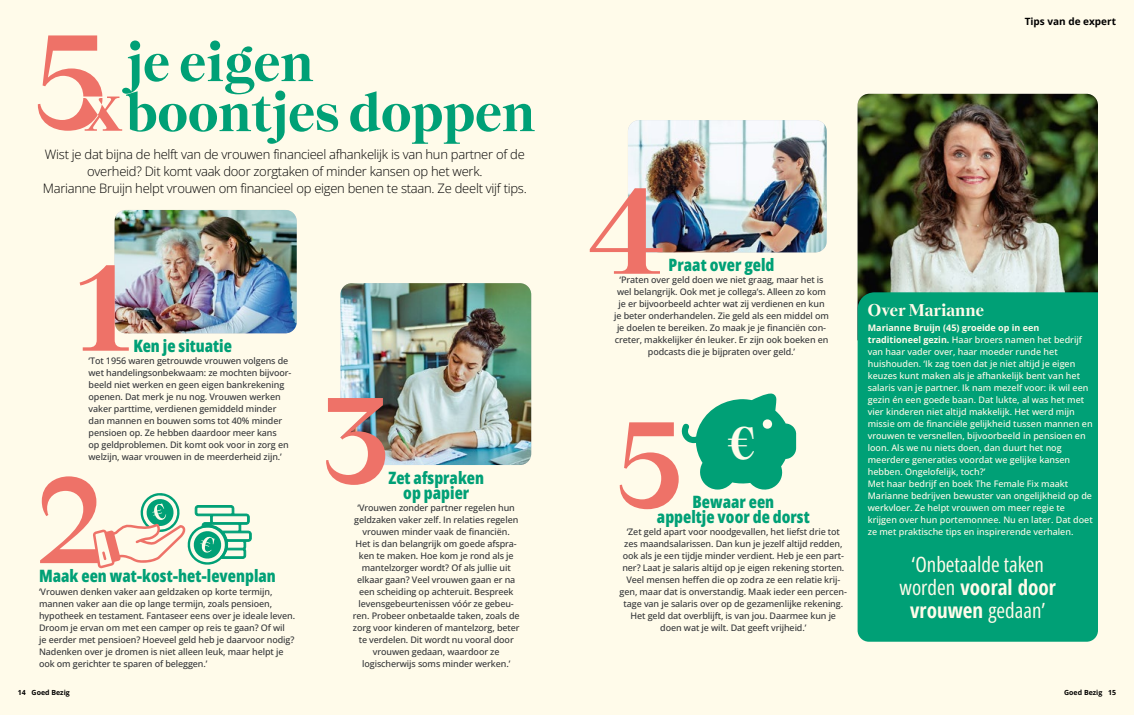
<style>
.page{position:relative;width:1134px;height:715px;background:#fff}
.page>*{position:absolute;margin:0;border:0;box-sizing:border-box;transform-origin:0 0}
.t1{font:700 123.8px "Nantes";color:#ee7268}
.t2{font:700 55px/50px "Nantes";color:#00a076}
.t3{font:700 46.4px "Nantes";color:#fffbea}
.t4{font:700 condensed 21px/23px "Open Sans";color:#fffbea;text-align:center}
.t5{font:21px "Open Sans Condensed";color:#fffbea}
.t6{font:800 17px/15px "Open Sans Condensed";color:#00a076;text-align:center}
.t7{font:700 17px "Nantes";color:#fffbea}
.t8{font:300 13px/17px "Open Sans";letter-spacing:-.02em;color:#000;text-align:center}
.t9{font:700 10px "Open Sans";color:#000}
.t10{font:500 9px/12px "Open Sans";letter-spacing:-.01em;color:#333538;text-align:center}
.t11{font:500 9px/12px "Open Sans";color:#fffbea}
.t12{font:700 7px "Open Sans";color:#000}
.s1{font-weight:700}
.s2{font-family:"Open Sans Condensed";font-weight:400;font-stretch:normal}
</style>
<div class="page">
<div style="left:0;top:0;width:1134px;height:714px;background:#fffbea"></div>
<img style="left:115px;top:210px;width:182px;height:123px">
<img style="left:340px;top:283px;width:191px;height:182px">
<img style="left:628px;top:120px;width:199px;height:132px">
<img style="left:857px;top:94px;width:241px;height:198px">
<div style="left:857px;top:292px;width:241px;height:349px;background:#00a076"></div>
<svg style="left:38px;top:35px;width:84px;height:96px"></svg>
<svg style="left:681px;top:393px;width:115px;height:97px"></svg>
<div style="left:728px;top:424px;width:27px;height:35px;background:#00a076"></div>
<div style="left:333px;top:433px;width:38px;height:40px;background:#fffbea;border-radius:50%"></div>
<svg style="left:340px;top:402px;width:31px;height:39px"></svg>
<svg style="left:93px;top:493px;width:159px;height:75px"></svg>
<h2 class="t2" style="left:127px;top:36px;width:410px">je eigen boontjes doppen</h2>
<p class="t8" style="left:43px;top:145px;width:486px">Wist je dat bijna de helft van de vrouwen financieel afhankelijk is van hun partner of de overheid? Dit komt vaak door zorgtaken of minder kansen op het werk.<br>Marianne Bruijn helpt vrouwen om financieel op eigen benen te staan. Ze deelt vijf tips.</p>
<h1 class="t1" style="left:77px;top:215px;width:56px">1</h1>
<h3 class="t6" style="left:133px;top:337px;width:100px">Ken je situatie</h3>
<p class="t10" style="left:89px;top:354px;width:204px;text-align:left">‘Tot 1956 waren getrouwde vrouwen volgens de wet handelingsonbekwaam: ze mochten bijvoor&shy;beeld niet werken en geen eigen bankrekening openen. Dat merk je nu nog. Vrouwen werken vaker parttime, verdienen gemiddeld minder dan mannen en bouwen soms tot 40% minder pensioen op. Ze hebben daardoor meer kans<br>op geldproblemen. Dit komt ook voor in zorg en welzijn, waar vrouwen in de meerderheid zijn.’</p>
<h1 class="t1" style="left:38px;top:427px;width:67px">2</h1>
<h3 class="t6" style="left:39px;top:567px;width:238px">Maak een wat-kost-het-levenplan</h3>
<p class="t10" style="left:39px;top:585px;width:258px;text-align:left">‘Vrouwen denken vaker aan geldzaken op korte termijn, mannen vaker aan die op lange termijn, zoals pensioen, hypotheek en testament. Fantaseer eens over je ideale leven.<br>Droom je ervan om met een camper op reis te gaan? Of wil<br>je eerder met pensioen? Hoeveel geld heb je daarvoor nodig?<br>Nadenken over je dromen is niet alleen leuk, maar helpt je ook om gerichter te sparen of beleggen.’</p>
<h1 class="t1" style="left:322px;top:348px;width:68px">3</h1>
<h3 class="t6" style="left:388px;top:469px;width:97px">Zet afspraken op papier</h3>
<p class="t10" style="left:353px;top:501px;width:168px">‘Vrouwen zonder partner regelen hun geldzaken vaker zelf. In relaties regelen vrouwen minder vaak de financiën.<br>Het is dan belangrijk om goede afspra&shy;ken te maken. Hoe kom je rond als je mantelzorger wordt? Of als jullie uit elkaar gaan? Veel vrouwen gaan er na een scheiding op achteruit. Bespreek levensgebeurtenissen vóór ze gebeu&shy;ren. Probeer onbetaalde taken, zoals de zorg voor kinderen of mantelzorg, beter te verdelen. Dit wordt nu vooral door vrouwen gedaan, waardoor ze logischerwijs soms minder werken.’</p>
<p class="t9" style="left:1025px;top:15px;width:93px">Tips van de expert</p>
<h1 class="t1" style="left:589px;top:138px;width:76px">4</h1>
<h3 class="t6" style="left:669px;top:256px;width:107px">Praat over geld</h3>
<p class="t10" style="left:614px;top:273px;width:216px">‘Praten over geld doen we niet graag, maar het is wel belangrijk. Ook met je collega’s. Alleen zo kom je er bijvoorbeeld achter wat zij verdienen en kun je beter onderhandelen. Zie geld als een middel om je doelen te bereiken. Zo maak je je financiën con&shy;creter, makkelijker én leuker. Er zijn ook boeken en podcasts die je bijpraten over geld.’</p>
<h1 class="t1" style="left:615px;top:372px;width:69px">5</h1>
<h3 class="t3" style="left:728px;top:408px;width:29px">€</h3>
<h3 class="t6" style="left:657px;top:493px;width:154px">Bewaar een<br>appeltje voor de dorst</h3>
<p class="t10" style="left:620px;top:525px;width:229px">‘Zet geld apart voor noodgevallen, het liefst drie tot zes maandsalarissen. Dan kun je jezelf altijd redden, ook als je een tijdje minder verdient. Heb je een part&shy;ner? Laat je salaris altijd op je eigen rekening storten.<br>Veel mensen heffen die op zodra ze een relatie krij&shy;gen, maar dat is onverstandig. Maak ieder een percen&shy;tage van je salaris over op de gezamenlijke rekening.<br>Het geld dat overblijft, is van jou. Daarmee kun je doen wat je wilt. Dat geeft vrijheid.’</p>
<h3 class="t7" style="left:868px;top:297px;width:118px">Over Marianne</h3>
<p class="t11" style="left:868px;top:321px;width:226px"><span class="s1">Marianne Bruijn (45) groeide op in een traditioneel gezin.</span> Haar broers namen het bedrijf van haar vader over, haar moeder runde het huishouden. ‘Ik zag toen dat je niet altijd je eigen keuzes kunt maken als je afhankelijk bent van het salaris van je partner. Ik nam mezelf voor: ik wil een gezin én een goede baan. Dat lukte, al was het met vier kinderen niet altijd makkelijk. Het werd mijn missie om de financiële gelijkheid tussen mannen en vrouwen te versnellen, bijvoorbeeld in pensioen en loon. Als we nu niets doen, dan duurt het nog meerdere generaties voordat we gelijke kansen hebben. Ongelofelijk, toch?’<br>Met haar bedrijf en boek The Female Fix maakt Marianne bedrijven bewuster van ongelijkheid op de werkvloer. Ze helpt vrouwen om meer regie te krijgen over hun portemonnee. Nu en later. Dat doet ze met praktische tips en inspirerende verhalen.</p>
<h3 class="t5" style="left:911px;top:549px;width:134px">‘Onbetaalde taken</h3>
<h3 class="t4" style="left:899px;top:575px;width:158px"><span class="s2">worden</span> vooral door vrouwen <span class="s2">gedaan’</span></h3>
<p class="t12" style="left:18px;top:687px;width:53px">14 Goed Bezig</p>
<p class="t12" style="left:1064px;top:687px;width:53px">Goed Bezig 15</p>
</div>
